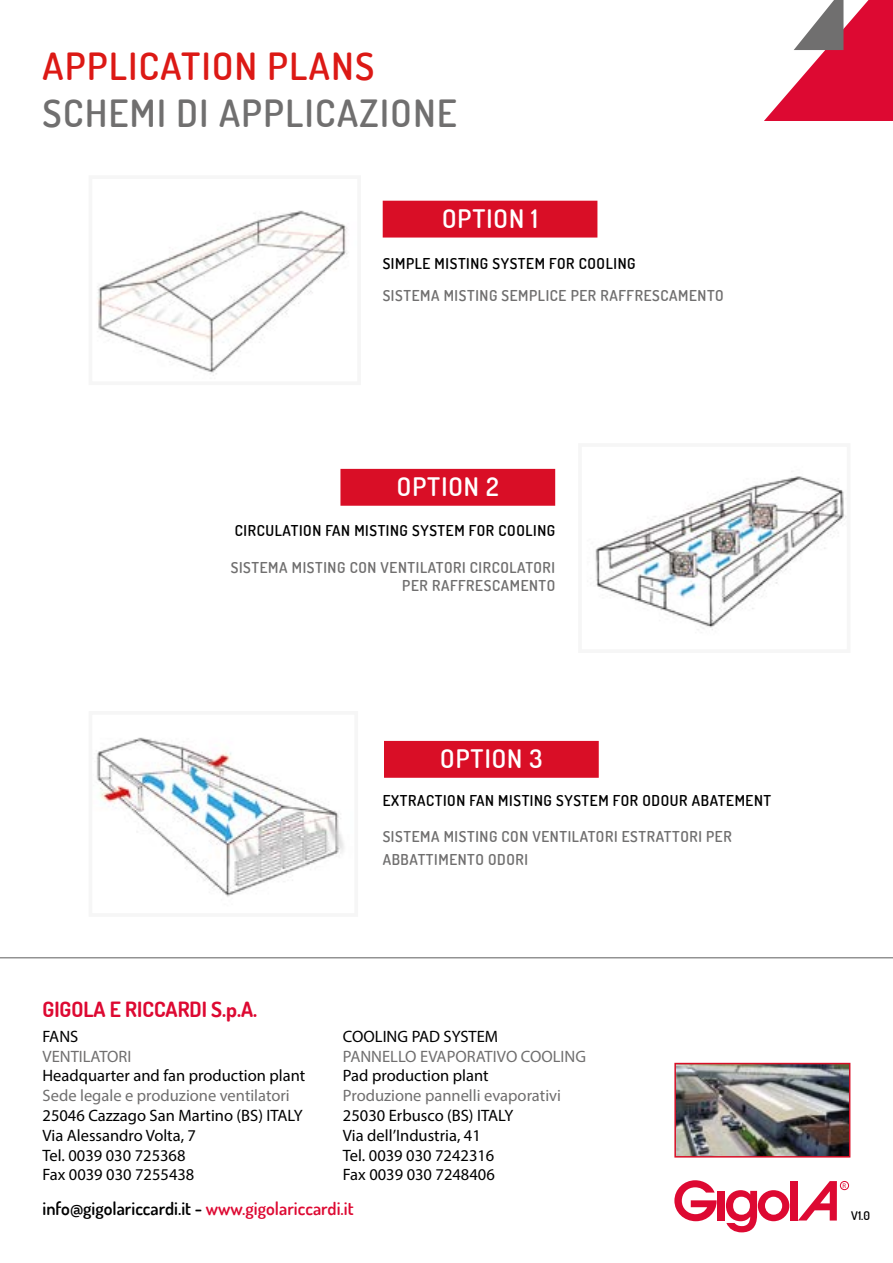
<style>
.page{position:relative;width:893px;height:1263px;background:#fff}
.page>*{position:absolute;margin:0;border:0;box-sizing:border-box;transform-origin:0 0}
.t1{font:600 37.5px "Dosis";letter-spacing:.04em;color:#706f6f}
.t2{font:600 37.5px "Dosis";letter-spacing:.04em;color:#dc1915}
.t3{font:600 25.5px "Dosis";letter-spacing:.04em;color:#fff}
.t4{font:700 21px "Dosis";color:#dd0932}
.t5{font:600 18px "Dosis";color:#000}
.t6{font:16.5px/19.8px "Myriad Pro";color:#000}
.t7{font:16.5px "Myriad Pro";color:#706f6f}
.t8{font:600 15px/18px "Dosis";letter-spacing:.04em;color:#706f6f;text-align:right}
.t9{font:600 15px "Dosis";letter-spacing:.04em;color:#000}
.t10{font:600 12px "Dosis";color:#000}
.t11{font:6.75px "Myriad Pro";color:#dd0932}
.s1{color:#dd0932}
</style>
<div class="page">
<hr style="left:0;top:957px;width:893px;height:1px;background:#706f6f">
<svg style="left:764px;top:0;width:129px;height:121px"></svg>
<svg style="left:674px;top:1180px;width:43px;height:41px"></svg>
<div style="left:718px;top:1191px;width:7px;height:29px;background:#dd0932"></div>
<svg style="left:726px;top:1190px;width:63px;height:42px"></svg>
<div style="left:790px;top:1181px;width:7px;height:39px;background:#dd0932"></div>
<svg style="left:798px;top:1181px;width:51px;height:39px"></svg>
<img style="left:677px;top:1066px;width:170px;height:88px">
<div style="left:674px;top:1063px;width:176px;height:94px;border:2px solid #d90e26"></div>
<img style="left:97px;top:210px;width:251px;height:166px">
<img style="left:595px;top:476px;width:250px;height:154px">
<img style="left:96px;top:737px;width:248px;height:160px">
<div style="left:383px;top:201px;width:214px;height:36px;background:#d90e26"></div>
<div style="left:383px;top:201px;width:214px;height:37px;border:1px solid #d90e26"></div>
<div style="left:341px;top:469px;width:214px;height:36px;background:#d90e26"></div>
<div style="left:340px;top:469px;width:215px;height:37px;border:1px solid #d90e26"></div>
<div style="left:385px;top:741px;width:213px;height:36px;background:#d90e26"></div>
<div style="left:384px;top:741px;width:215px;height:37px;border:1px solid #d90e26"></div>
<h1 class="t2" style="left:43px;top:42px;width:333px">APPLICATION PLANS</h1>
<h1 class="t1" style="left:43px;top:89px;width:416px">SCHEMI DI APPLICAZIONE</h1>
<h2 class="t3" style="left:442px;top:202px;width:98px">OPTION 1</h2>
<p class="t9" style="left:383px;top:253px;width:254px">SIMPLE MISTING SYSTEM FOR COOLING</p>
<p class="t8" style="left:383px;top:286px;width:342px">SISTEMA MISTING SEMPLICE PER RAFFRESCAMENTO</p>
<h2 class="t3" style="left:397px;top:470px;width:103px">OPTION 2</h2>
<p class="t9" style="left:235px;top:521px;width:322px">CIRCULATION FAN MISTING SYSTEM FOR COOLING</p>
<p class="t8" style="left:231px;top:558px;width:326px">SISTEMA MISTING CON VENTILATORI CIRCOLATORI<br>PER RAFFRESCAMENTO</p>
<h2 class="t3" style="left:440px;top:742px;width:104px">OPTION 3</h2>
<p class="t9" style="left:383px;top:791px;width:390px">EXTRACTION FAN MISTING SYSTEM FOR ODOUR ABATEMENT</p>
<p class="t8" style="left:383px;top:825px;width:351px;line-height:22.5px;text-align:left">SISTEMA MISTING CON VENTILATORI ESTRATTORI PER<br>ABBATTIMENTO ODORI</p>
<p class="t4" style="left:43px;top:995px;width:216px">GIGOLA E RICCARDI S.p.A.</p>
<p class="t6" style="left:43px;top:1026px;width:37px">FANS</p>
<p class="t7" style="left:43px;top:1046px;width:90px">VENTILATORI</p>
<p class="t6" style="left:43px;top:1066px;width:264px">Headquarter and fan production plant</p>
<p class="t7" style="left:43px;top:1085px;width:249px">Sede legale e produzione ventilatori</p>
<p class="t6" style="left:43px;top:1105px;width:262px">25046 Cazzago San Martino (BS) ITALY<br>Via Alessandro Volta, 7<br>Tel. 0039 030 725368<br>Fax 0039 030 7255438</p>
<p class="t6" style="left:343px;top:1026px;width:157px">COOLING PAD SYSTEM</p>
<p class="t7" style="left:343px;top:1046px;width:245px">PANNELLO EVAPORATIVO COOLING</p>
<p class="t6" style="left:343px;top:1066px;width:147px">Pad production plant</p>
<p class="t7" style="left:343px;top:1085px;width:220px">Produzione pannelli evaporativi</p>
<p class="t6" style="left:343px;top:1105px;width:172px">25030 Erbusco (BS) ITALY<br>Via dell’Industria, 41<br>Tel. 0039 030 7242316<br>Fax 0039 030 7248406</p>
<p class="t5" style="left:43px;top:1197px;width:313px">info@gigolariccardi.it - <span class="s1">www.gigolariccardi.it</span></p>
<p class="t11" style="left:842px;top:1181px;width:5px">R</p>
<p class="t10" style="left:851px;top:1208px;width:20px">V1.0</p>
</div>
